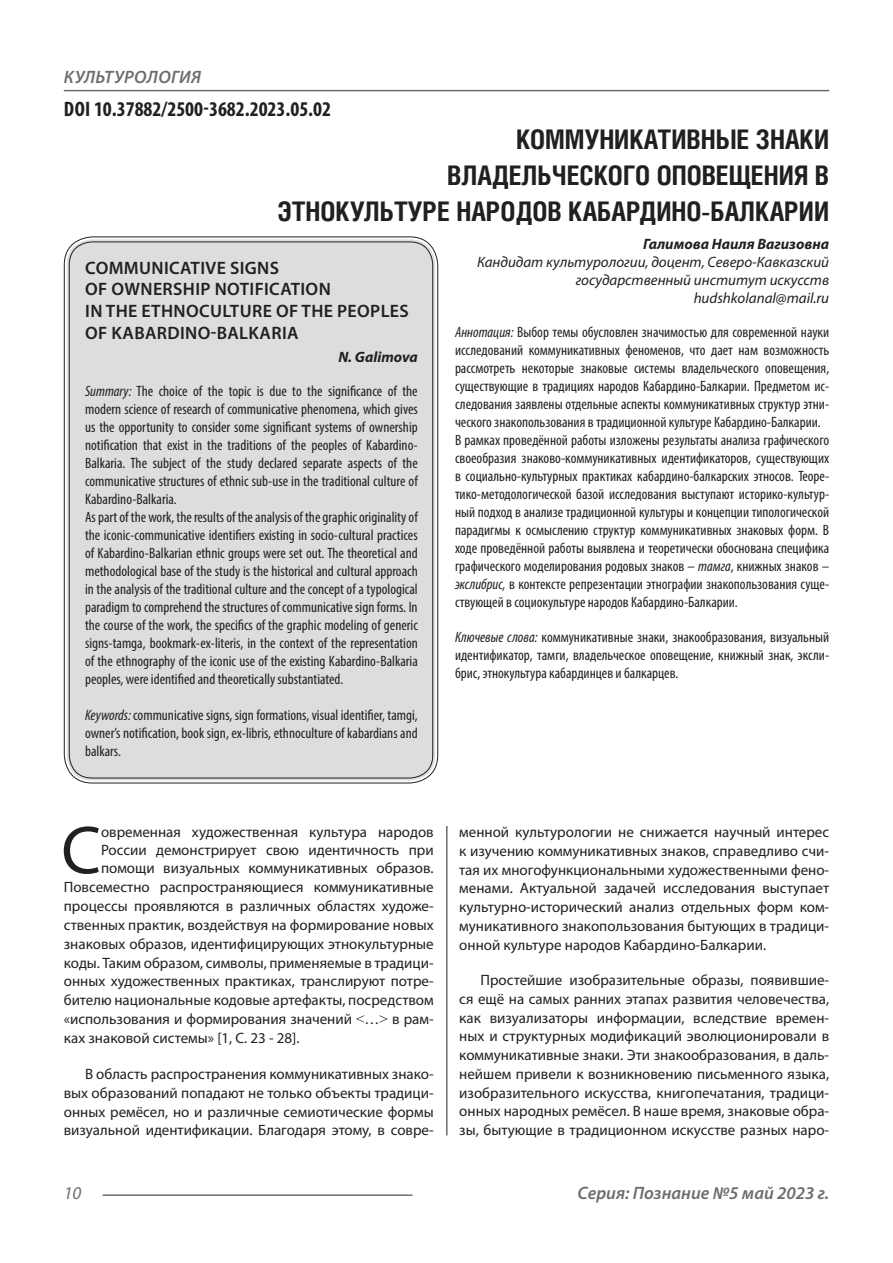
<style>
.page{position:relative;width:893px;height:1263px;background:#fff}
.page>*{position:absolute;margin:0;border:0;box-sizing:border-box;transform-origin:0 0}
.Статья_текст_первый{font:68.4px "Myriad Pro";color:#231f20}
.Статья_название{font:700 27px "Helios Cond C";color:#231f20}
.ДОИ{font:700 condensed 21px "Myriad Pro";color:#231f20}
.Статья_название_англ{font:600 18px/21.6px "Myriad Pro";letter-spacing:.02em;color:#231f20}
.t1{font:italic 600 18px "Myriad Pro";color:#6c6d70}
.t2{font:italic 600 18px "Myriad Pro";letter-spacing:.02em;color:#6c6d70}
.t3{font:italic 18px "Myriad Pro";color:#6c6d70}
.Статья_аннотация_тек{font:condensed 15px/18px "Myriad Pro";color:#231f20;text-align:justify}
.Статья_аннотация_анг{font:condensed 15px/18px "Myriad Pro";color:#231f20;text-align:justify}
.Статья_текст{font:15px/18.8px "Myriad Pro";color:#231f20;text-align:justify}
.Статья_текст_первый-2{font:15px "Myriad Pro";color:#231f20}
.Статья_автор_инфо{font:italic 15px/18px "Myriad Pro";color:#231f20;text-align:right}
.Статья_автор_фио_рус{font:italic 700 15px "Myriad Pro";color:#231f20}
.Статья_автор_англ{font:italic 700 15px "Myriad Pro";color:#231f20}
.s1{font-style:italic}
.s2{font-family:"Times New Roman"}
</style>
<div class="page">
<hr style="left:446px;top:128px;width:1px;height:1007px;background:#231f20">
<hr style="left:103px;top:1194px;width:309px;height:2px;background:#6c6d70">
<hr style="left:64px;top:90px;width:765px;height:1px;background:#6c6d70">
<div style="left:67px;top:239px;width:368px;height:541px;background:#dcdddf;border-radius:26px"></div>
<p class="t2" style="left:64px;top:66px;width:139px">КУЛЬТУРОЛОГИЯ</p>
<p class="ДОИ" style="left:64px;top:96px;width:269px">DOI 10.37882/2500-3682.2023.05.02</p>
<p class="Статья_название" style="left:516px;top:124px;width:315px">КОММУНИКАТИВНЫЕ ЗНАКИ</p>
<p class="Статья_название" style="left:447px;top:160px;width:383px">ВЛАДЕЛЬЧЕСКОГО ОПОВЕЩЕНИЯ В</p>
<p class="Статья_название" style="left:277px;top:196px;width:553px">ЭТНОКУЛЬТУРЕ НАРОДОВ КАБАРДИНО-БАЛКАРИИ</p>
<p class="Статья_автор_фио_рус" style="left:643px;top:235px;width:188px">Галимова Наиля Вагизовна</p>
<p class="Статья_автор_инфо" style="left:477px;top:253px;width:354px">Кандидат культурологии, доцент, Северо-Кавказский государственный институт искусств</p>
<p class="Статья_автор_инфо" style="left:694px;top:289px;width:137px">hudshkolanal@mail.ru</p>
<p class="Статья_аннотация_тек" style="left:455px;top:322px;width:376px"><span class="s1">Аннотация:</span> Выбор темы обусловлен значимостью для современной науки исследований коммуникативных феноменов, что дает нам возможность рассмотреть некоторые знаковые системы владельческого оповещения, существующие в традициях народов Кабардино-Балкарии. Предметом ис&shy;следования заявлены отдельные аспекты коммуникативных структур этни&shy;ческого знакопользования в традиционной культуре Кабардино-Балкарии.</p>
<p class="Статья_аннотация_тек" style="left:455px;top:430px;width:376px">В рамках проведённой работы изложены результаты анализа графического своеобразия знаково-коммуникативных идентификаторов, существующих в социально-культурных практиках кабардино-балкарских этносов. Теоре&shy;тико-методологической базой исследования выступают историко-культур&shy;ный подход в анализе традиционной культуры и концепции типологической парадигмы к осмыслению структур коммуникативных знаковых форм. В ходе проведённой работы выявлена и теоретически обоснована специфика графического моделирования родовых знаков – <span class="s1">тамга</span>, книжных знаков – <span class="s1">экслибрис,</span> в контексте репрезентации этнографии знакопользования суще&shy;ствующей в социокультуре народов Кабардино-Балкарии.</p>
<p class="Статья_аннотация_тек" style="left:455px;top:628px;width:376px"><span class="s1">Ключевые слова:</span> коммуникативные знаки, знакообразования, визуальный идентификатор, тамги, владельческое оповещение, книжный знак, эксли&shy;брис, этнокультура кабардинцев и балкарцев.</p>
<p class="Статья_название_англ" style="left:85px;top:256px;width:325px">COMMUNICATIVE SIGNS<br>OF OWNERSHIP NOTIFICATION<br>IN THE ETHNOCULTURE OF THE PEOPLES</p>
<p class="Статья_название_англ" style="left:85px;top:321px;width:215px">OF KABARDINO-BALKARIA</p>
<p class="Статья_автор_англ" style="left:338px;top:347px;width:81px">N. Galimova</p>
<p class="Статья_аннотация_анг" style="left:85px;top:382px;width:334px"><span class="s1">Summary:</span> The choice of the topic is due to the significance of the modern science of research of communicative phenomena, which gives us the opportunity to consider some significant systems of ownership notification that exist in the traditions of the peoples of Kabardino-Balkaria. The subject of the study declared separate aspects of the communicative structures of ethnic sub-use in the traditional culture of Kabardino-Balkaria.</p>
<p class="Статья_аннотация_анг" style="left:85px;top:508px;width:334px">As part of the work, the results of the analysis of the graphic originality of the iconic-communicative identifiers existing in socio-cultural practices of Kabardino-Balkarian ethnic groups were set out. The theoretical and methodological base of the study is the historical and cultural approach in the analysis of the traditional culture and the concept of a typological paradigm to comprehend the structures of communicative sign forms. In the course of the work, the specifics of the graphic modeling of generic signs-tamga, bookmark-ex-literis, in the context of the representation of the ethnography of the iconic use of the existing Kabardino-Balkaria peoples, were identified and theoretically substantiated.</p>
<p class="Статья_аннотация_анг" style="left:85px;top:706px;width:334px"><span class="s1">Keywords:</span> communicative signs, sign formations, visual identifier, tamgi, owner’s notification, book sign, ex-libris, ethnoculture of kabardians and balkars.</p>
<p class="Статья_текст_первый" style="left:61px;top:808px;width:41px">С</p>
<p class="Статья_текст_первый-2" style="left:101px;top:823px;width:334px">овременная художественная культура народов</p>
<p class="Статья_текст_первый-2" style="left:101px;top:841px;width:334px">России демонстрирует свою идентичность при</p>
<p class="Статья_текст_первый-2" style="left:101px;top:859px;width:334px">помощи визуальных коммуникативных образов.</p>
<p class="Статья_текст_первый-2" style="left:64px;top:878px;width:371px">Повсеместно распространяющиеся коммуникативные</p>
<p class="Статья_текст_первый-2" style="left:64px;top:897px;width:371px">процессы проявляются в различных областях художе-</p>
<p class="Статья_текст_первый-2" style="left:64px;top:915px;width:371px">ственных практик, воздействуя на формирование новых</p>
<p class="Статья_текст_первый-2" style="left:64px;top:934px;width:371px">знаковых образов, идентифицирующих этнокультурные</p>
<p class="Статья_текст_первый-2" style="left:64px;top:953px;width:371px">коды. Таким образом, символы, применяемые в традици-</p>
<p class="Статья_текст_первый-2" style="left:64px;top:972px;width:371px">онных художественных практиках, транслируют потре-</p>
<p class="Статья_текст_первый-2" style="left:64px;top:991px;width:371px">бителю национальные кодовые артефакты, посредством</p>
<p class="Статья_текст_первый-2" style="left:64px;top:1010px;width:371px">«использования и формирования значений <span class="s2">˂</span>…<span class="s2">˃</span> в рам-</p>
<p class="Статья_текст_первый-2" style="left:64px;top:1029px;width:237px">ках знаковой системы» [1, С. 23 - 28].</p>
<p class="Статья_текст" style="left:64px;top:1064px;width:371px;text-indent:21px">В область распространения коммуникативных знако&shy;вых образований попадают не только объекты традици&shy;онных ремёсел, но и различные семиотические формы визуальной идентификации. Благодаря этому, в совре-</p>
<p class="Статья_текст" style="left:459px;top:823px;width:371px">менной культурологии не снижается научный интерес к изучению коммуникативных знаков, справедливо счи&shy;тая их многофункциональными художественными фено&shy;менами. Актуальной задачей исследования выступает культурно-исторический анализ отдельных форм ком&shy;муникативного знакопользования бытующих в традици&shy;онной культуре народов Кабардино-Балкарии.</p>
<p class="Статья_текст" style="left:459px;top:971px;width:371px;text-indent:21px">Простейшие изобразительные образы, появившие&shy;ся ещё на самых ранних этапах развития человечества, как визуализаторы информации, вследствие времен&shy;ных и структурных модификаций эволюционировали в коммуникативные знаки. Эти знакообразования, в даль&shy;нейшем привели к возникновению письменного языка, изобразительного искусства, книгопечатания, традици&shy;онных народных ремёсел. В наше время, знаковые обра&shy;зы, бытующие в традиционном искусстве разных наро-</p>
<p class="t3" style="left:64px;top:1182px;width:19px">10</p>
<p class="t1" style="left:578px;top:1182px;width:253px">Серия: Познание №5 май 2023 г.</p>
</div>
